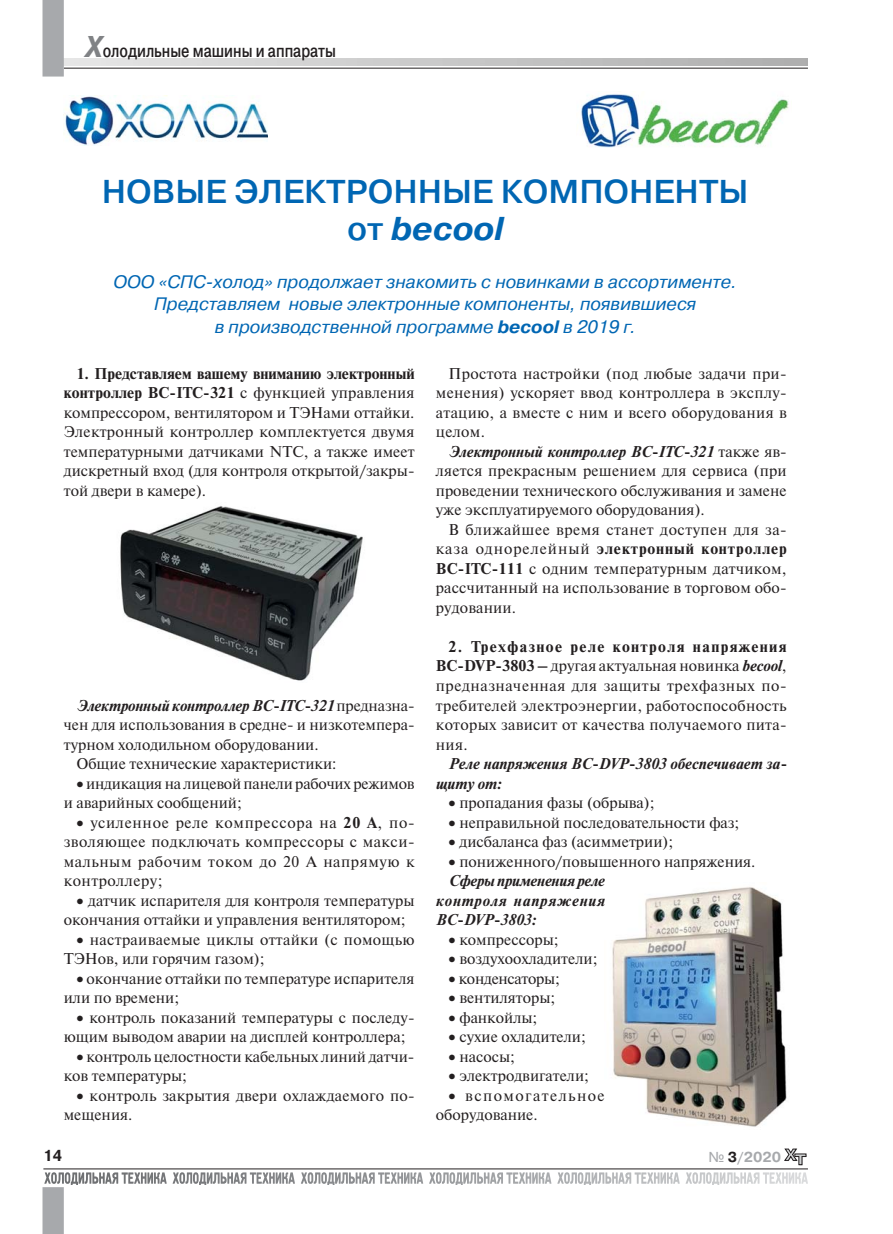
<style>
.page{position:relative;width:893px;height:1234px;background:#fff}
.page>*{position:absolute;margin:0;border:0;box-sizing:border-box;transform-origin:0 0}
.t1{font:700 33px "Pragmatica Light C";color:#0066b3}
.t2{font:italic 700 33px "Pragmatica C";color:#0066b3}
.t3{font:italic 18px/22.5px "Pragmatica C";color:#0066b3;text-align:center}
.t4{font:700 18px "Pragmatica Light C";color:#231f20;scale:.78 1}
.t5{font:700 15.9px "Pragmatica C";color:#231f20;scale:.9 1}
.t6{font:15.6px/19.5px "Newton C";color:#231f20;text-align:justify}
.t7{font:italic 700 15.6px/19.5px "Newton C";color:#231f20}
.t8{font:15.6px/19.5px "Newton C";letter-spacing:.02em;color:#231f20}
.t9{font:15.6px/19.5px "Newton C";letter-spacing:.09em;color:#231f20}
.t10{font:italic 700 15.6px "Newton C";letter-spacing:.055em;color:#231f20}
.t11{font:15.6px "Newton C";letter-spacing:-.02em;color:#231f20}
.t12{font:700 14.4px "Pragmatica C";color:#a7a9ac}
.s1{font-family:"Pragmatica C";font-style:italic;font-size:30px;color:#808285}
.s2{font-family:"Pragmatica Light C";font-style:normal}
.s3{font-weight:700}
.s4{font-weight:700;font-style:italic}
.s5{font-weight:400;font-style:normal}
.s6{font-weight:400}
.s7{color:#231f20}
</style>
<div class="page">
<svg style="left:43px;top:1187px;width:21px;height:46px"></svg>
<hr style="left:43px;top:1168px;width:765px;height:1px;background:#231f20">
<hr style="left:64px;top:68px;width:744px;height:1px;background:#231f20">
<div style="left:43px;top:0;width:21px;height:76px;background:#a7a9ac"></div>
<svg style="left:753px;top:1172px;width:55px;height:11px"></svg>
<svg style="left:784px;top:1148px;width:22px;height:16px"></svg>
<img style="left:120px;top:506px;width:243px;height:175px">
<img style="left:612px;top:887px;width:175px;height:240px">
<img style="left:65px;top:96px;width:203px;height:49px">
<img style="left:581px;top:94px;width:208px;height:54px">
<p class="t4" style="left:85px;top:44px;width:323px"><span class="s1">Х</span>олодильные машины и аппараты</p>
<h1 class="t1" style="left:102px;top:179px;width:648px">НОВЫЕ ЭЛЕКТРОННЫЕ КОМПОНЕНТЫ</h1>
<h1 class="t2" style="left:347px;top:217px;width:158px"><span class="s2">от</span> becool</h1>
<p class="t3" style="left:114px;top:272px;width:625px">ООО «СПС-холод» продолжает знакомить с новинками в ассортименте.<br>Представляем новые электронные компоненты, появившиеся<br>в производственной программе <span class="s3">becool</span> в 2019 г.</p>
<p class="t6" style="left:436px;top:365px;width:352px;text-indent:13px">Простота настройки (под любые задачи при&shy;менения) ускоряет ввод контроллера в эксплу&shy;атацию, а вместе с ним и всего оборудования в целом.</p>
<p class="t6" style="left:436px;top:443px;width:352px;text-indent:13px"><span class="s4">Электронный контроллер BC-ITC-321</span> также яв&shy;ляется прекрасным решением для сервиса (при проведении технического обслуживания и замене уже эксплуатируемого оборудования).</p>
<p class="t6" style="left:436px;top:521px;width:352px;text-indent:13px">В ближайшее время станет доступен для за&shy;каза однорелейный <span class="s3">электронный контроллер BC-ITC-111</span> с одним температурным датчиком, рассчитанный на использование в торговом обо&shy;рудовании.</p>
<p class="t6" style="left:436px;top:638px;width:352px;text-indent:13px"><span class="s3">2. Трехфазное реле контроля напряжения BC-DVP-3803 –</span> другая актуальная новинка <span class="s4">becool</span>, предназначенная для защиты трехфазных по&shy;требителей электроэнергии, работоспособность которых зависит от качества получаемого пита&shy;ния.</p>
<p class="t7" style="left:436px;top:755px;width:352px;text-indent:13px">Реле напряжения BC-DVP-3803 обеспечивает за&shy;щиту от:</p>
<p class="t6" style="left:449px;top:794px;width:207px">• пропадания фазы (обрыва);</p>
<p class="t6" style="left:449px;top:813px;width:292px">• неправильной последовательности фаз;</p>
<p class="t6" style="left:449px;top:833px;width:226px">• дисбаланса фаз (асимметрии);</p>
<p class="t6" style="left:449px;top:852px;width:308px">• пониженного/повышенного напряжения.</p>
<p class="t7" style="left:449px;top:872px;width:158px">Сферы применения реле</p>
<p class="t10" style="left:436px;top:894px;width:170px">контроля напряжения</p>
<p class="t7" style="left:436px;top:911px;width:102px">BC-DVP-3803:</p>
<p class="t6" style="left:449px;top:930px;width:112px">• компрессоры;</p>
<p class="t6" style="left:449px;top:950px;width:150px">• воздухоохладители;</p>
<p class="t11" style="left:449px;top:972px;width:113px">• конденсаторы;</p>
<p class="t6" style="left:449px;top:989px;width:108px">• вентиляторы;</p>
<p class="t6" style="left:449px;top:1008px;width:90px">• фанкойлы;</p>
<p class="t6" style="left:449px;top:1028px;width:139px">• сухие охладители;</p>
<p class="t6" style="left:449px;top:1047px;width:68px">• насосы;</p>
<p class="t6" style="left:449px;top:1067px;width:142px">• электродвигатели;</p>
<p class="t9" style="left:436px;top:1086px;width:170px;text-indent:13px">• вспомогательное оборудование.</p>
<p class="t6" style="left:64px;top:365px;width:352px;text-indent:13px"><span class="s3">1. Представляем вашему вниманию электронный контроллер BC-ITC-321</span> с функцией управления компрессором, вентилятором и ТЭНами оттайки.<br>Электронный контроллер комплектуется двумя температурными датчиками NTC, а также имеет дискретный вход (для контроля открытой/закры&shy;той двери в камере).</p>
<p class="t7" style="left:77px;top:696px;width:340px">Электронный контроллер BC-ITC-321 <span class="s5">предназна-</span></p>
<p class="t6" style="left:64px;top:716px;width:352px">чен для использования в средне- и низкотемпера-</p>
<p class="t6" style="left:64px;top:735px;width:256px">турном холодильном оборудовании.</p>
<p class="t6" style="left:77px;top:755px;width:261px">Общие технические характеристики:</p>
<p class="t6" style="left:64px;top:774px;width:352px;text-indent:13px">• индикация на лицевой панели рабочих режимов и аварийных сообщений;</p>
<p class="t6" style="left:64px;top:813px;width:352px;text-indent:13px">• усиленное реле компрессора на <span class="s3">20 А</span>, по&shy;зволяющее подключать компрессоры с макси&shy;мальным рабочим током до 20 А напрямую к контроллеру;</p>
<p class="t6" style="left:64px;top:891px;width:352px;text-indent:13px">• датчик испарителя для контроля температуры окончания оттайки и управления вентилятором;</p>
<p class="t8" style="left:64px;top:930px;width:352px;text-indent:13px">• настраиваемые циклы оттайки (с помощью<br>ТЭНов, или горячим газом);</p>
<p class="t6" style="left:64px;top:969px;width:352px;text-indent:13px">• окончание оттайки по температуре испарителя или по времени;</p>
<p class="t6" style="left:64px;top:1008px;width:352px;text-indent:13px">• контроль показаний температуры с последу&shy;ющим выводом аварии на дисплей контроллера;</p>
<p class="t6" style="left:64px;top:1047px;width:352px;text-indent:13px">• контроль целостности кабельных линий датчи&shy;ков температуры;</p>
<p class="t6" style="left:64px;top:1086px;width:352px;text-indent:13px">• контроль закрытия двери охлаждаемого по&shy;мещения.</p>
<p class="t5" style="left:43px;top:1149px;width:22px">14</p>
<p class="t12" style="left:708px;top:1151px;width:74px"><span class="s6">№</span> <span class="s7">3</span>/2020</p>
</div>
